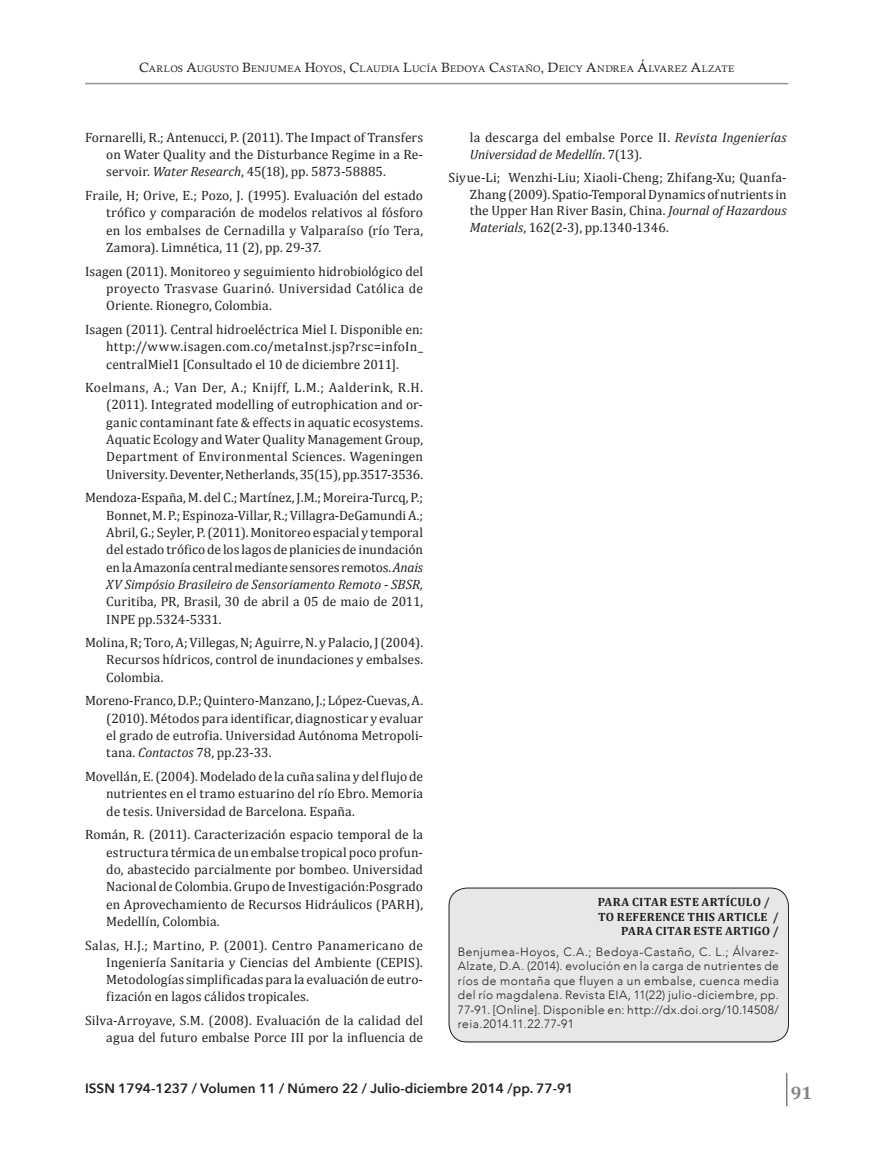
<style>
.page{position:relative;width:893px;height:1170px;background:#fff}
.page>*{position:absolute;margin:0;border:0;box-sizing:border-box;transform-origin:0 0}
.t1{font:700 18px "Cambria";color:#808285}
.t2{font:13.5px/17.2px "Cambria";letter-spacing:.005em;color:#231f20;text-align:justify}
.t3{font:italic 13.5px/16.8px "Cambria";letter-spacing:-.01em;color:#231f20}
.t4{font:600 13.5px "Avenir Next";color:#231f20}
.t5{font:300 12px/14.4px "Avenir";letter-spacing:.035em;color:#231f20;text-align:justify}
.t6{font:700 12px "Cambria";letter-spacing:.03em;color:#231f20}
.t7{font:9.45px "Calisto";letter-spacing:.015em;color:#231f20}
.s1{font-size:13.5px}
.s2{font-style:italic}
.s3{font-style:normal}
</style>
<div class="page">
<hr style="left:786px;top:1072px;width:1px;height:34px;background:#7c7e81">
<hr style="left:85px;top:83px;width:703px;height:1px;background:#939598">
<div style="left:449px;top:888px;width:339px;height:153px;background:#e6e7e9;border-radius:18px"></div>
<div style="left:449px;top:887px;width:340px;height:155px;border:1px solid #231f20;border-radius:18px"></div>
<p class="t7" style="left:139px;top:63px;width:597px"><span class="s1">C</span>ARLOS <span class="s1">A</span>UGUSTO <span class="s1">B</span>ENJUMEA <span class="s1">H</span>OYOS<span class="s1">, C</span>LAUDIA <span class="s1">L</span>UCÍA <span class="s1">B</span>EDOYA <span class="s1">C</span>ASTAÑO<span class="s1">, D</span>EICY <span class="s1">A</span>NDREA <span class="s1">Á</span>LVAREZ <span class="s1">A</span>LZATE</p>
<p class="t2" style="left:106px;top:128px;width:318px;text-indent:-21px">Fornarelli, R.; Antenucci, P. (2011). The Impact of Transfers on Water Quality and the Disturbance Regime in a Re&shy;servoir. <span class="s2">Water Research</span>, 45(18), pp. 5873-58885.</p>
<p class="t2" style="left:106px;top:187px;width:318px;text-indent:-21px">Fraile, H; Orive, E.; Pozo, J. (1995). Evaluación del estado trófico y comparación de modelos relativos al fósforo en los embalses de Cernadilla y Valparaíso (río Tera, Zamora). Limnética, 11 (2), pp. 29-37.</p>
<p class="t2" style="left:106px;top:262px;width:318px;text-indent:-21px">Isagen (2011). Monitoreo y seguimiento hidrobiológico del proyecto Trasvase Guarinó. Universidad Católica de Oriente. Rionegro, Colombia.</p>
<p class="t2" style="left:106px;top:320px;width:318px;text-indent:-21px">Isagen (2011). Central hidroeléctrica Miel I. Disponible en: http://www.isagen.com.co/metaInst.jsp?rsc=infoIn_ centralMiel1 [Consultado el 10 de diciembre 2011].</p>
<p class="t2" style="left:106px;top:379px;width:318px;text-indent:-21px">Koelmans, A.; Van Der, A.; Knijff, L.M.; Aalderink, R.H. (2011). Integrated modelling of eutrophication and or&shy;ganic contaminant fate &amp; effects in aquatic ecosystems.<br>Aquatic Ecology and Water Quality Management Group, Department of Environmental Sciences. Wageningen University. Deventer, Netherlands, 35(15), pp.3517-3536.</p>
<p class="t2" style="left:106px;top:489px;width:318px;text-indent:-21px">Mendoza-España, M. del C.; Martínez, J.M.; Moreira-Turcq, P.; Bonnet, M. P.; Espinoza-Villar, R.; Villagra-DeGamundi A.; Abril, G.; Seyler, P. (2011). Monitoreo espacial y temporal del estado trófico de los lagos de planicies de inundación en la Amazonía central mediante sensores remotos. <span class="s2">Anais XV Simpósio Brasileiro de Sensoriamento Remoto - SBSR,</span></p>
<p class="t2" style="left:106px;top:593px;width:318px">Curitiba, PR, Brasil, 30 de abril a 05 de maio de 2011,<br>INPE pp.5324-5331.</p>
<p class="t2" style="left:106px;top:634px;width:318px;text-indent:-21px">Molina, R; Toro, A; Villegas, N; Aguirre, N. y Palacio, J (2004).<br>Recursos hídricos, control de inundaciones y embalses.<br>Colombia.</p>
<p class="t2" style="left:106px;top:692px;width:318px;text-indent:-21px">Moreno-Franco, D.P.; Quintero-Manzano, J.; López-Cuevas, A. (2010). Métodos para identificar, diagnosticar y evaluar el grado de eutrofia. Universidad Autónoma Metropoli&shy;tana. <span class="s2">Contactos</span> 78, pp.23-33.</p>
<p class="t2" style="left:106px;top:767px;width:318px;text-indent:-21px">Movellán, E. (2004). Modelado de la cuña salina y del flujo de nutrientes en el tramo estuarino del río Ebro. Memoria de tesis. Universidad de Barcelona. España.</p>
<p class="t2" style="left:106px;top:826px;width:318px;text-indent:-21px">Román, R. (2011). Caracterización espacio temporal de la estructura térmica de un embalse tropical poco profun&shy;do, abastecido parcialmente por bombeo. Universidad Nacional de Colombia. Grupo de Investigación:Posgrado en Aprovechamiento de Recursos Hidráulicos (PARH), Medellín, Colombia.</p>
<p class="t2" style="left:106px;top:936px;width:318px;text-indent:-21px">Salas, H.J.; Martino, P. (2001). Centro Panamericano de Ingeniería Sanitaria y Ciencias del Ambiente (CEPIS).<br>Metodologías simplificadas para la evaluación de eutro&shy;fización en lagos cálidos tropicales.</p>
<p class="t2" style="left:85px;top:1011px;width:340px;text-align:right">Silva-Arroyave, S.M. (2008). Evaluación de la calidad del agua del futuro embalse Porce III por la influencia de</p>
<p class="t3" style="left:470px;top:128px;width:318px"><span class="s3">la descarga del embalse Porce II.</span> Revista Ingenierías<br>Universidad de Medellín<span class="s3">. 7(13).</span></p>
<p class="t2" style="left:470px;top:169px;width:318px;line-height:16.8px;text-indent:-21px">Siyue-Li; Wenzhi-Liu; Xiaoli-Cheng; Zhifang-Xu; Quanfa-Zhang (2009). Spatio-Temporal Dynamics of nutrients in the Upper Han River Basin, China. <span class="s2">Journal of Hazardous Materials</span>, 162(2-3), pp.1340-1346.</p>
<p class="t6" style="left:598px;top:893px;width:174px">PARA CITAR ESTE ARTÍCULO /</p>
<p class="t6" style="left:598px;top:908px;width:182px">TO REFERENCE THIS ARTICLE /</p>
<p class="t6" style="left:621px;top:922px;width:159px">PARA CITAR ESTE ARTIGO /</p>
<p class="t5" style="left:458px;top:944px;width:323px">Benjumea-Hoyos, C.A.; Bedoya-Castaño, C. L.; Álvarez-Alzate, D.A. (2014). evolución en la carga de nutrientes de ríos de montaña que fluyen a un embalse, cuenca media del río magdalena. Revista EIA, 11(22) julio-diciembre, pp.<br>77-91. [Online]. Disponible en: http://dx.doi.org/10.14508/ reia.2014.11.22.77-91</p>
<p class="t4" style="left:85px;top:1076px;width:490px">ISSN 1794-1237 / Volumen 11 / Número 22 / Julio-diciembre 2014 /pp. 77-91</p>
<h1 class="t1" style="left:791px;top:1079px;width:23px">91</h1>
</div>
